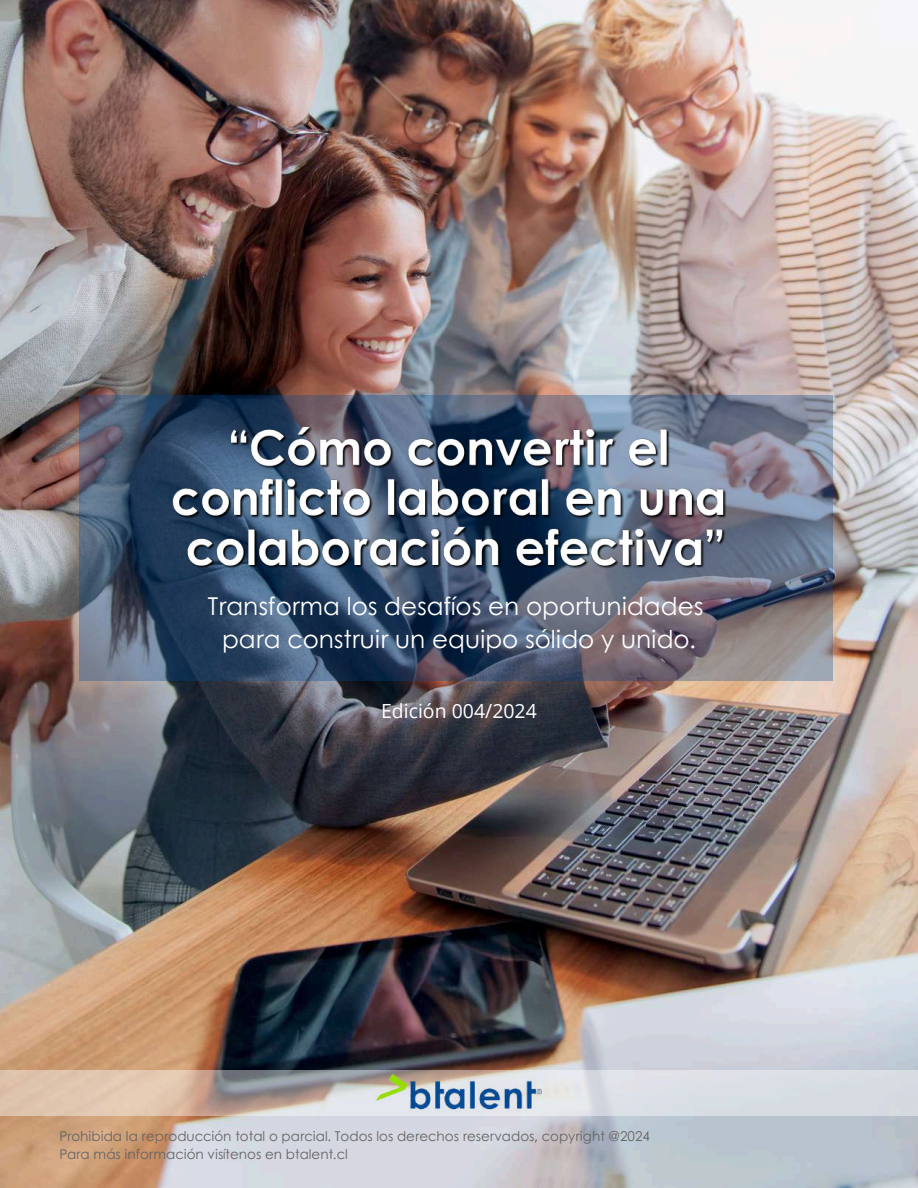
<style>
.page{position:relative;width:918px;height:1188px;background:#fff}
.page>*{position:absolute;margin:0;border:0;box-sizing:border-box;transform-origin:0 0}
.t1{font:24.6px/33.8px "Century Gothic";color:#fff;text-align:center}
.t2{font:19.5px "Open Sans";color:#fff}
.t3{font:13.5px/18px "Century Gothic";color:#646464}
</style>
<div class="page">
<img style="left:0;top:0;width:918px;height:1188px">
<svg style="left:80px;top:395px;width:753px;height:285px;background:#535e74"></svg>
<svg style="left:0;top:1070px;width:918px;height:46px;background:#d1cac7"></svg>
<img style="left:375px;top:1072px;width:169px;height:42px">
<img style="left:170px;top:412px;width:571px;height:169px">
<h1 class="t1" style="left:208px;top:588px;width:497px">Transforma los desafíos en oportunidades para construir un equipo sólido y unido.</h1>
<h2 class="t2" style="left:381px;top:697px;width:157px">Edición 004/2024</h2>
<p class="t3" style="left:59px;top:1126px;width:592px">Prohibida la reproducción total o parcial. Todos los derechos reservados, copyright @2024<br>Para más información visítenos en btalent.cl</p>
</div>
